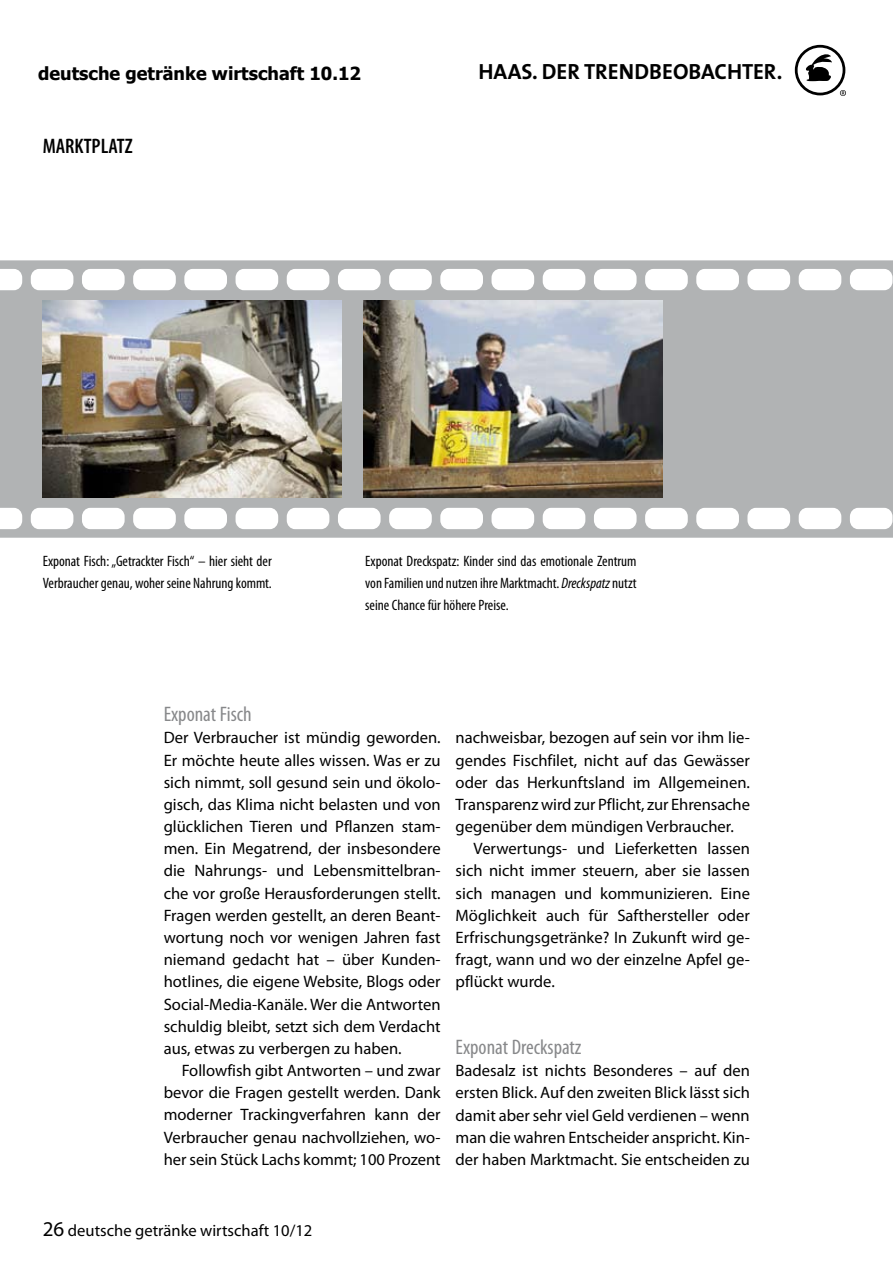
<style>
.page{position:relative;width:893px;height:1263px;background:#fff}
.page>*{position:absolute;margin:0;border:0;box-sizing:border-box;transform-origin:0 0}
.t1{font:22.05px "The Sans Bold Caps";color:#000}
.t2{font:condensed 21px "Myriad Pro";color:#87888a}
.t3{font:600 condensed 21px "Myriad Pro";color:#000}
.t4{font:700 18px "Tahoma";color:#000}
.t5{font:16.5px/22.2px "Myriad Pro";color:#000;text-align:justify}
.t6{font:condensed 15px/22.2px "Myriad Pro";color:#000;text-align:justify}
.s1{font-style:italic}
.s2{font-size:21px}
</style>
<div class="page">
<svg style="left:795px;top:45px;width:51px;height:51px"></svg>
<svg style="left:0;top:260px;width:893px;height:278px;fill:#b1b3b4"></svg>
<img style="left:364px;top:301px;width:298px;height:196px">
<img style="left:43px;top:301px;width:298px;height:196px">
<p class="t4" style="left:38px;top:60px;width:324px">deutsche getränke wirtschaft 10.12</p>
<h1 class="t1" style="left:478px;top:53px;width:306px">HAAS. DER TRENDBEOBACHTER.</h1>
<p class="t3" style="left:43px;top:133px;width:91px">MARKTPLATZ</p>
<p class="t6" style="left:43px;top:550px;width:230px">Exponat Fisch: „Getrackter Fisch“ – hier sieht der<br>Verbraucher genau, woher seine Nahrung kommt.</p>
<p class="t6" style="left:365px;top:550px;width:273px">Exponat Dreckspatz: Kinder sind das emotionale Zentrum von Familien und nutzen ihre Marktmacht. <span class="s1">Dreckspatz</span> nutzt seine Chance für höhere Preise.</p>
<p class="t2" style="left:164px;top:701px;width:90px">Exponat Fisch</p>
<p class="t5" style="left:164px;top:726px;width:278px">Der Verbraucher ist mündig geworden.<br>Er möchte heute alles wissen. Was er zu sich nimmt, soll gesund sein und ökolo&shy;gisch, das Klima nicht belasten und von glücklichen Tieren und Pflanzen stam&shy;men. Ein Megatrend, der insbesondere die Nahrungs- und Lebensmittelbran&shy;che vor große Herausforderungen stellt.<br>Fragen werden gestellt, an deren Beant&shy;wortung noch vor wenigen Jahren fast niemand gedacht hat – über Kunden&shy;hotlines, die eigene Website, Blogs oder Social-Media-Kanäle. Wer die Antworten schuldig bleibt, setzt sich dem Verdacht aus, etwas zu verbergen zu haben.</p>
<p class="t5" style="left:164px;top:1059px;width:278px;text-indent:18px">Followfish gibt Antworten – und zwar bevor die Fragen gestellt werden. Dank moderner Trackingverfahren kann der Verbraucher genau nachvollziehen, wo&shy;her sein Stück Lachs kommt; 100 Prozent</p>
<p class="t5" style="left:456px;top:726px;width:296px">nachweisbar, bezogen auf sein vor ihm lie-</p>
<p class="t5" style="left:456px;top:749px;width:296px">gendes Fischfilet, nicht auf das Gewässer</p>
<p class="t5" style="left:456px;top:771px;width:296px">oder das Herkunftsland im Allgemeinen.</p>
<p class="t5" style="left:456px;top:793px;width:296px">Transparenz wird zur Pflicht, zur Ehrensache</p>
<p class="t5" style="left:456px;top:815px;width:280px">gegenüber dem mündigen Verbraucher.</p>
<p class="t5" style="left:474px;top:837px;width:278px">Verwertungs- und Lieferketten lassen</p>
<p class="t5" style="left:456px;top:859px;width:296px">sich nicht immer steuern, aber sie lassen</p>
<p class="t5" style="left:456px;top:882px;width:296px">sich managen und kommunizieren. Eine</p>
<p class="t5" style="left:456px;top:904px;width:296px">Möglichkeit auch für Safthersteller oder</p>
<p class="t5" style="left:456px;top:926px;width:296px">Erfrischungsgetränke? In Zukunft wird ge-</p>
<p class="t5" style="left:456px;top:948px;width:296px">fragt, wann und wo der einzelne Apfel ge-</p>
<p class="t5" style="left:456px;top:970px;width:101px">pflückt wurde.</p>
<p class="t2" style="left:456px;top:1034px;width:127px">Exponat Dreckspatz</p>
<p class="t5" style="left:456px;top:1059px;width:296px">Badesalz ist nichts Besonderes – auf den ersten Blick. Auf den zweiten Blick lässt sich damit aber sehr viel Geld verdienen – wenn man die wahren Entscheider anspricht. Kin&shy;der haben Marktmacht. Sie entscheiden zu</p>
<p class="t5" style="left:43px;top:1219px;width:271px"><span class="s2">26</span> deutsche getränke wirtschaft 10/12</p>
</div>
